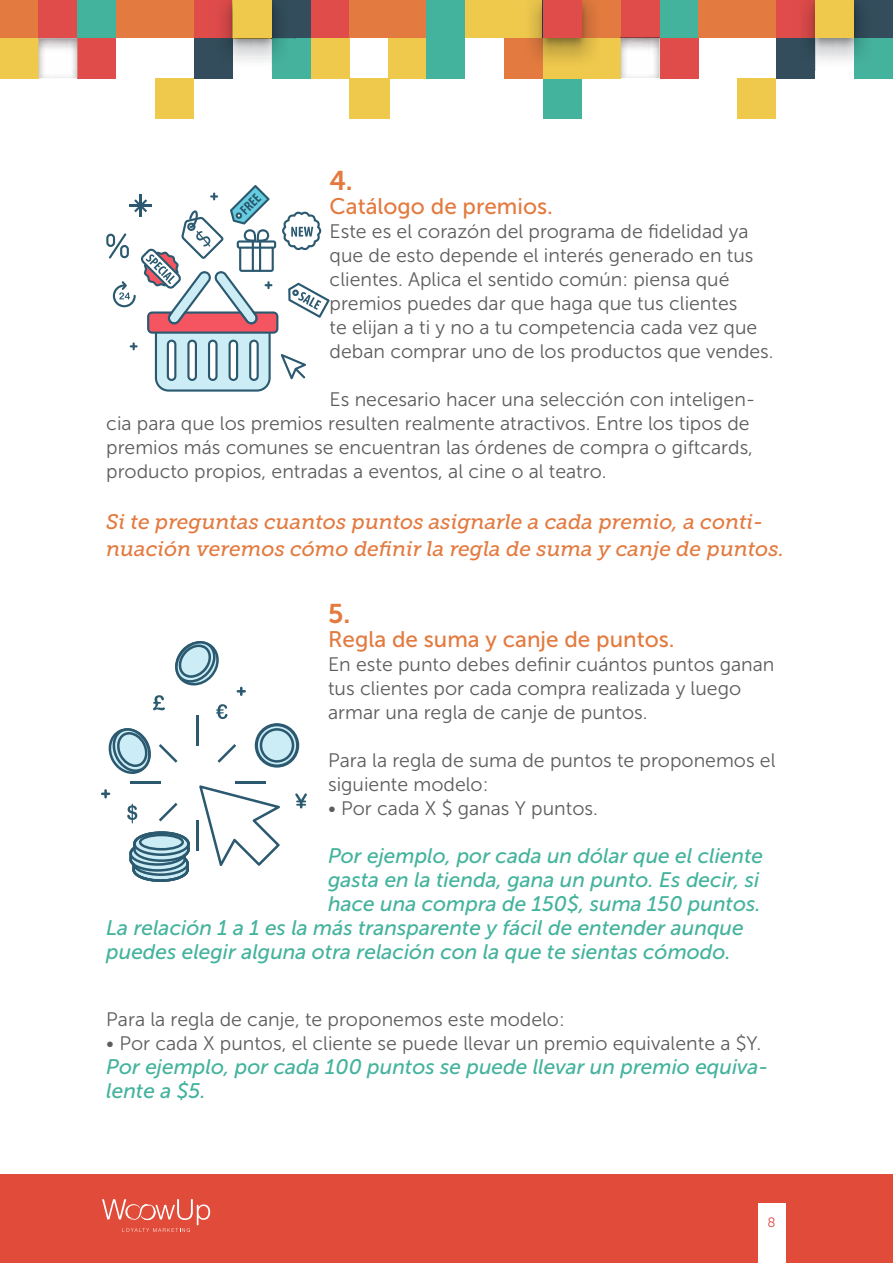
<style>
.page{position:relative;width:893px;height:1263px;background:#fff}
.page>*{position:absolute;margin:0;border:0;box-sizing:border-box;transform-origin:0 0}
.t1{font:27px "Museo Sans 700";color:#e37a3f}
.t2{font:22.5px "Museo Sans 500";color:#e37a3f}
.t3{font:italic 21px/24px "Museo Sans 500";color:#44b39d}
.t4{font:italic 21px/27px "Museo Slab 500";color:#e37a3f}
.t5{font:19.5px/24px "Museo Sans 300";color:#5e5c5c}
.t6{font:13.5px "Museo Sans 300";color:#e04c4a}
</style>
<div class="page">
<div style="left:0;top:0;width:39px;height:38px;background:#e37a3f"></div>
<div style="left:39px;top:0;width:38px;height:38px;background:#e04c4a"></div>
<div style="left:77px;top:0;width:39px;height:38px;background:#44b39d"></div>
<div style="left:116px;top:0;width:39px;height:38px;background:#e37a3f"></div>
<div style="left:155px;top:0;width:39px;height:38px;background:#e37a3f"></div>
<div style="left:194px;top:0;width:39px;height:38px;background:#e04c4a"></div>
<div style="left:272px;top:0;width:39px;height:38px;background:#334d5c"></div>
<div style="left:311px;top:0;width:39px;height:38px;background:#e04c4a"></div>
<div style="left:350px;top:0;width:40px;height:38px;background:#e37a3f"></div>
<div style="left:0;top:38px;width:39px;height:40px;background:#efc94c"></div>
<div style="left:77px;top:38px;width:39px;height:40px;background:#e04c4a"></div>
<div style="left:194px;top:38px;width:39px;height:40px;background:#334d5c"></div>
<div style="left:155px;top:78px;width:39px;height:40px;background:#efc94c"></div>
<div style="left:272px;top:38px;width:39px;height:40px;background:#44b39d"></div>
<div style="left:311px;top:38px;width:39px;height:40px;background:#efc94c"></div>
<div style="left:350px;top:78px;width:40px;height:40px;background:#efc94c"></div>
<img style="left:233px;top:56px;width:39px;height:15px">
<img style="left:221px;top:0;width:56px;height:56px">
<img style="left:221px;top:38px;width:12px;height:18px">
<img style="left:272px;top:38px;width:15px;height:18px">
<div style="left:233px;top:0;width:39px;height:38px;background:#efc94c"></div>
<img style="left:39px;top:38px;width:38px;height:40px">
<div style="left:389px;top:0;width:37px;height:38px;background:#e37a3f"></div>
<div style="left:426px;top:0;width:39px;height:38px;background:#44b39d"></div>
<div style="left:465px;top:0;width:39px;height:38px;background:#efc94c"></div>
<div style="left:504px;top:0;width:39px;height:38px;background:#efc94c"></div>
<div style="left:582px;top:0;width:39px;height:38px;background:#e37a3f"></div>
<div style="left:621px;top:0;width:39px;height:38px;background:#e04c4a"></div>
<div style="left:660px;top:0;width:38px;height:38px;background:#44b39d"></div>
<div style="left:698px;top:0;width:39px;height:38px;background:#e37a3f"></div>
<div style="left:737px;top:0;width:39px;height:38px;background:#e37a3f"></div>
<div style="left:776px;top:0;width:39px;height:38px;background:#e04c4a"></div>
<div style="left:854px;top:0;width:39px;height:38px;background:#334d5c"></div>
<div style="left:389px;top:38px;width:37px;height:40px;background:#efc94c"></div>
<div style="left:426px;top:38px;width:39px;height:40px;background:#44b39d"></div>
<div style="left:543px;top:78px;width:39px;height:40px;background:#44b39d"></div>
<div style="left:504px;top:38px;width:39px;height:40px;background:#e37a3f"></div>
<div style="left:543px;top:38px;width:39px;height:40px;background:#efc94c"></div>
<div style="left:582px;top:38px;width:39px;height:40px;background:#efc94c"></div>
<div style="left:660px;top:38px;width:38px;height:40px;background:#e04c4a"></div>
<div style="left:776px;top:38px;width:39px;height:40px;background:#334d5c"></div>
<div style="left:737px;top:78px;width:39px;height:40px;background:#efc94c"></div>
<div style="left:854px;top:38px;width:39px;height:40px;background:#44b39d"></div>
<img style="left:815px;top:56px;width:39px;height:15px">
<img style="left:802px;top:0;width:58px;height:56px">
<img style="left:802px;top:38px;width:13px;height:18px">
<img style="left:854px;top:38px;width:11px;height:18px">
<img style="left:530px;top:0;width:65px;height:38px">
<img style="left:531px;top:38px;width:64px;height:19px">
<div style="left:543px;top:0;width:39px;height:38px;background:#e04c4a"></div>
<div style="left:815px;top:0;width:39px;height:38px;background:#efc94c"></div>
<img style="left:622px;top:39px;width:38px;height:39px">
<img style="left:621px;top:38px;width:39px;height:1px">
<img style="left:621px;top:38px;width:1px;height:40px">
<div style="left:0;top:1174px;width:893px;height:89px;background:#e14c3a"></div>
<svg style="left:102px;top:1199px;width:108px;height:33px"></svg>
<div style="left:758px;top:1203px;width:27px;height:60px;background:#fff"></div>
<hr style="left:196px;top:715px;width:3px;height:30px;background:#2b5970">
<hr style="left:196px;top:820px;width:3px;height:30px;background:#2b5970">
<hr style="left:235px;top:781px;width:30px;height:3px;background:#2b5970">
<hr style="left:130px;top:781px;width:30px;height:3px;background:#2b5970">
<svg style="left:218px;top:744px;width:18px;height:19px"></svg>
<svg style="left:159px;top:803px;width:18px;height:18px"></svg>
<svg style="left:159px;top:744px;width:18px;height:19px"></svg>
<svg style="left:129px;top:831px;width:61px;height:51px"></svg>
<svg style="left:255px;top:723px;width:44px;height:45px"></svg>
<svg style="left:175px;top:641px;width:44px;height:45px"></svg>
<svg style="left:108px;top:728px;width:43px;height:46px"></svg>
<svg style="left:237px;top:687px;width:9px;height:9px"></svg>
<svg style="left:101px;top:789px;width:9px;height:9px"></svg>
<svg style="left:199px;top:785px;width:81px;height:81px"></svg>
<svg style="left:216px;top:704px;width:11px;height:15px"></svg>
<svg style="left:153px;top:695px;width:12px;height:15px"></svg>
<svg style="left:295px;top:793px;width:12px;height:15px"></svg>
<svg style="left:127px;top:804px;width:10px;height:19px"></svg>
<svg style="left:106px;top:185px;width:224px;height:207px"></svg>
<h1 class="t1" style="left:330px;top:166px;width:25px">4.</h1>
<p class="t2" style="left:330px;top:194px;width:225px">Catálogo de premios.</p>
<p class="t5" style="left:330px;top:220px;width:446px">Este es el corazón del programa de fidelidad ya que de esto depende el interés generado en tus clientes. Aplica el sentido común: piensa qué premios puedes dar que haga que tus clientes<br>te elijan a ti y no a tu competencia cada vez que deban comprar uno de los productos que vendes.</p>
<p class="t5" style="left:106px;top:388px;width:651px;text-indent:223px">Es necesario hacer una selección con inteligen&shy;cia para que los premios resulten realmente atractivos. Entre los tipos de premios más comunes se encuentran las órdenes de compra o giftcards, producto propios, entradas a eventos, al cine o al teatro.</p>
<p class="t4" style="left:106px;top:509px;width:679px">Si te preguntas cuantos puntos asignarle a cada premio, a conti&shy;nuación veremos cómo definir la regla de suma y canje de puntos.</p>
<h1 class="t1" style="left:328px;top:598px;width:24px">5.</h1>
<p class="t2" style="left:328px;top:627px;width:348px">Regla de suma y canje de puntos.</p>
<p class="t5" style="left:328px;top:652px;width:448px">En este punto debes definir cuántos puntos ganan tus clientes por cada compra realizada y luego armar una regla de canje de puntos.</p>
<p class="t5" style="left:328px;top:748px;width:449px">Para la regla de suma de puntos te proponemos el siguiente modelo:</p>
<p class="t5" style="left:328px;top:796px;width:271px">• Por cada X $ ganas Y puntos.</p>
<p class="t3" style="left:328px;top:844px;width:436px">Por ejemplo, por cada un dólar que el cliente</p>
<p class="t3" style="left:328px;top:868px;width:433px">gasta en la tienda, gana un punto. Es decir, si</p>
<p class="t3" style="left:328px;top:892px;width:434px">hace una compra de 150$, suma 150 puntos.</p>
<p class="t3" style="left:106px;top:916px;width:639px">La relación 1 a 1 es la más transparente y fácil de entender aunque</p>
<p class="t3" style="left:106px;top:940px;width:626px">puedes elegir alguna otra relación con la que te sientas cómodo.</p>
<p class="t5" style="left:106px;top:1007px;width:460px">Para la regla de canje, te proponemos este modelo:</p>
<p class="t5" style="left:106px;top:1031px;width:657px">• Por cada X puntos, el cliente se puede llevar un premio equivalente a $Y.</p>
<p class="t3" style="left:106px;top:1054px;width:664px">Por ejemplo, por cada 100 puntos se puede llevar un premio equiva&shy;lente a $5.</p>
<p class="t6" style="left:767px;top:1215px;width:10px">8</p>
</div>
